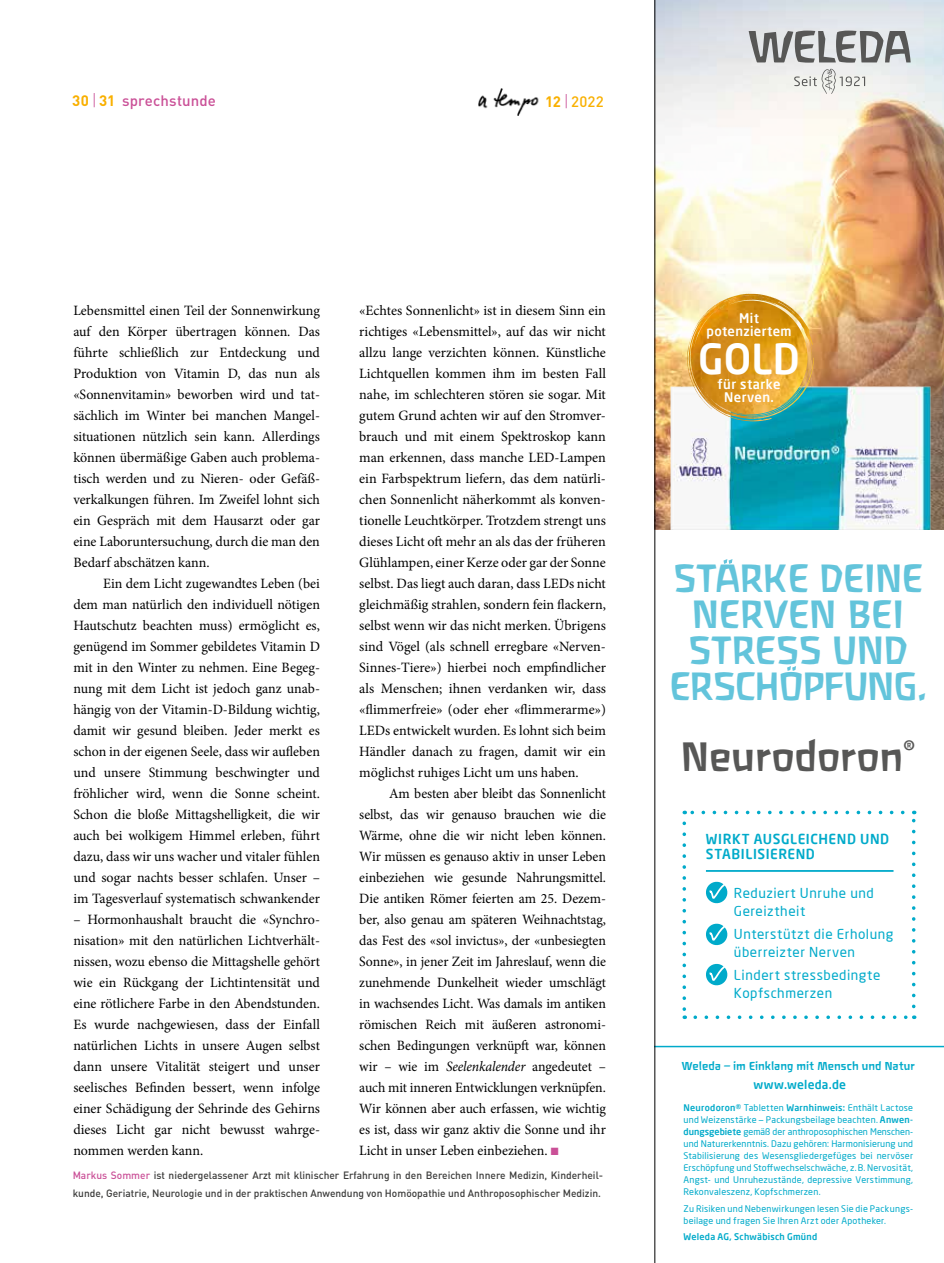
<style>
.page{position:relative;width:944px;height:1263px;background:#fff}
.page>*{position:absolute;margin:0;border:0;box-sizing:border-box;transform-origin:0 0}
.t1{font:700 40.5px "Neo Sans Weleda";color:#fff}
.t2{font:37.5px "New Weleda Pro";color:#575756}
.t3{font:36px/36px "New Weleda Pro";letter-spacing:-.005em;color:#63c4db;text-align:center}
.t4{font:500 15px "DIN";letter-spacing:.01em;color:#ca5097}
.t5{font:500 15px "DIN";color:#f9b000}
.t6{font:14.25px/21px "Minion Pro";color:#000;text-align:justify}
.t7{font:500 13.5px/18px "Neo Sans Weleda";letter-spacing:.04em;color:#00aaca}
.t8{font:700 13.5px/15px "Neo Sans Weleda";letter-spacing:.04em;color:#00aaca}
.t9{font:700 13.05px/13px "Neo Sans Weleda";letter-spacing:.025em;color:#fff;text-align:center}
.t10{font:700 12px "Neo Sans Weleda";letter-spacing:.02em;color:#00aaca}
.t11{font:500 10.5px/18px "DIN";color:#3c3c3b}
.t12{font:10.5px "New Weleda Pro";color:#00aaca}
.t13{font:500 9px/12px "Neo Sans Weleda";letter-spacing:.025em;color:#00aaca;text-align:justify}
.t14{font:700 9px "Neo Sans Weleda";letter-spacing:.025em;color:#00aaca}
.s1{font-weight:700;color:#f9b000}
.s2{font-weight:300;font-size:16.5px}
.s3{font-weight:700}
.s4{font-weight:300;font-size:16.5px;color:#ca5097}
.s5{font-style:italic}
.s6{color:#ca5097}
</style>
<div class="page">
<img style="left:655px;top:6px;width:289px;height:268px">
<svg style="left:695px;top:1015px;width:213px;height:4px"></svg>
<svg style="left:682px;top:823px;width:4px;height:196px"></svg>
<svg style="left:912px;top:811px;width:3px;height:195px"></svg>
<svg style="left:684px;top:811px;width:219px;height:3px"></svg>
<hr style="left:706px;top:870px;width:187px;height:2px;background:#00aaca">
<hr style="left:655px;top:1046px;width:289px;height:1px;background:#00aaca">
<svg style="left:706px;top:881px;width:22px;height:23px"></svg>
<svg style="left:706px;top:923px;width:22px;height:23px"></svg>
<svg style="left:706px;top:963px;width:22px;height:23px"></svg>
<img style="left:655px;top:274px;width:289px;height:256px">
<img style="left:687px;top:294px;width:61px;height:59px">
<svg style="left:723px;top:559px;width:9px;height:5px"></svg>
<svg style="left:787px;top:666px;width:9px;height:5px"></svg>
<svg style="left:794px;top:69px;width:71px;height:25px"></svg>
<svg style="left:749px;top:31px;width:162px;height:32px;background:#a0a2a3"></svg>
<img style="left:478px;top:88px;width:61px;height:28px">
<hr style="left:654px;top:0;width:1px;height:1263px;background:#000">
<p class="t4" style="left:72px;top:91px;width:145px"><span class="s1">30</span> <span class="s2">|</span> <span class="s1">31</span> sprechstunde</p>
<p class="t5" style="left:545px;top:92px;width:60px"><span class="s3">12</span> <span class="s4">|</span> 2022</p>
<p class="t6" style="left:73px;top:300px;width:248px">Lebensmittel einen Teil der Sonnenwirkung auf den Körper übertragen können. Das führte schließlich zur Entdeckung und Produktion von Vitamin D, das nun als «Sonnenvitamin» beworben wird und tat&shy;sächlich im Winter bei manchen Mangel&shy;situationen nützlich sein kann. Allerdings können übermäßige Gaben auch problema&shy;tisch werden und zu Nieren- oder Gefäß&shy;verkalkungen führen. Im Zweifel lohnt sich ein Gespräch mit dem Hausarzt oder gar eine Laboruntersuchung, durch die man den Bedarf abschätzen kann.</p>
<p class="t6" style="left:73px;top:573px;width:248px;text-indent:30px">Ein dem Licht zugewandtes Leben (bei dem man natürlich den individuell nötigen Hautschutz beachten muss) ermöglicht es, genügend im Sommer gebildetes Vitamin D mit in den Winter zu nehmen. Eine Begeg&shy;nung mit dem Licht ist jedoch ganz unab&shy;hängig von der Vitamin-D-Bildung wichtig, damit wir gesund bleiben. Jeder merkt es schon in der eigenen Seele, dass wir aufleben und unsere Stimmung beschwingter und fröhlicher wird, wenn die Sonne scheint.<br>Schon die bloße Mittagshelligkeit, die wir auch bei wolkigem Himmel erleben, führt dazu, dass wir uns wacher und vitaler fühlen und sogar nachts besser schlafen. Unser – im Tagesverlauf systematisch schwankender</p>
<p class="t6" style="left:73px;top:909px;width:248px">– Hormonhaushalt braucht die «Synchro&shy;nisation» mit den natürlichen Lichtverhält&shy;nissen, wozu ebenso die Mittagshelle gehört wie ein Rückgang der Lichtintensität und eine rötlichere Farbe in den Abendstunden.<br>Es wurde nachgewiesen, dass der Einfall natürlichen Lichts in unsere Augen selbst dann unsere Vitalität steigert und unser seelisches Befinden bessert, wenn infolge einer Schädigung der Sehrinde des Gehirns dieses Licht gar nicht bewusst wahrge&shy;nommen werden kann.</p>
<p class="t6" style="left:359px;top:300px;width:248px">«Echtes Sonnenlicht» ist in diesem Sinn ein richtiges «Lebensmittel», auf das wir nicht allzu lange verzichten können. Künstliche Lichtquellen kommen ihm im besten Fall nahe, im schlechteren stören sie sogar. Mit gutem Grund achten wir auf den Stromver&shy;brauch und mit einem Spektroskop kann man erkennen, dass manche LED-Lampen ein Farbspektrum liefern, das dem natürli&shy;chen Sonnenlicht näherkommt als konven&shy;tionelle Leuchtkörper. Trotzdem strengt uns dieses Licht oft mehr an als das der früheren Glühlampen, einer Kerze oder gar der Sonne selbst. Das liegt auch daran, dass LEDs nicht gleichmäßig strahlen, sondern fein flackern, selbst wenn wir das nicht merken. Übrigens sind Vögel (als schnell erregbare «Nerven-Sinnes-Tiere») hierbei noch empfindlicher als Menschen; ihnen verdanken wir, dass «flimmerfreie» (oder eher «flimmerarme»)<br>LEDs entwickelt wurden. Es lohnt sich beim Händler danach zu fragen, damit wir ein möglichst ruhiges Licht um uns haben.</p>
<p class="t6" style="left:359px;top:783px;width:248px;text-indent:30px">Am besten aber bleibt das Sonnenlicht selbst, das wir genauso brauchen wie die Wärme, ohne die wir nicht leben können.<br>Wir müssen es genauso aktiv in unser Leben einbeziehen wie gesunde Nahrungsmittel.<br>Die antiken Römer feierten am 25. Dezem&shy;ber, also genau am späteren Weihnachtstag, das Fest des «sol invictus», der «unbesiegten Sonne», in jener Zeit im Jahreslauf, wenn die zunehmende Dunkelheit wieder umschlägt in wachsendes Licht. Was damals im antiken römischen Reich mit äußeren astronomi&shy;schen Bedingungen verknüpft war, können wir – wie im <span class="s5">Seelenkalender</span> angedeutet – auch mit inneren Entwicklungen verknüpfen.<br>Wir können aber auch erfassen, wie wichtig es ist, dass wir ganz aktiv die Sonne und ihr Licht in unser Leben einbeziehen. <span class="s6">■</span></p>
<p class="t11" style="left:73px;top:1166px;width:532px"><span class="s6">Markus Sommer</span> ist niedergelassener Arzt mit klinischer Erfahrung in den Bereichen Innere Medizin, Kinderheil&shy;kunde, Geriatrie, Neurologie und in der praktischen Anwendung von Homöopathie und Anthroposophischer Medizin.</p>
<p class="t9" style="left:706px;top:312px;width:87px">Mit potenziertem</p>
<h1 class="t1" style="left:698px;top:333px;width:103px">GOLD</h1>
<p class="t9" style="left:718px;top:378px;width:65px">für starke<br>Nerven.</p>
<h3 class="t3" style="left:670px;top:563px;width:259px">STARKE DEINE<br>NERVEN BEI<br>STRESS UND<br>ERSCHOPFUNG.</h3>
<h2 class="t2" style="left:681px;top:740px;width:236px">Neurodoron<sup>®</sup></h2>
<p class="t8" style="left:706px;top:831px;width:185px">WIRKT AUSGLEICHEND UND<br>STABILISIEREND</p>
<p class="t7" style="left:734px;top:883px;width:141px">Reduziert Unruhe und<br>Gereiztheit</p>
<p class="t7" style="left:734px;top:924px;width:161px">Unterstützt die Erholung überreizter Nerven</p>
<p class="t7" style="left:734px;top:965px;width:148px">Lindert stressbedingte<br>Kopfschmerzen</p>
<p class="t12" style="left:682px;top:1061px;width:235px">Weleda – im Einklang mit Mensch und Natur</p>
<p class="t10" style="left:754px;top:1077px;width:94px">www.weleda.de</p>
<p class="t13" style="left:683px;top:1102px;width:231px"><span class="s3">Neurodoron®</span> Tabletten <span class="s3">Warnhinweis:</span> Enthält Lactose und Weizenstärke ― Packungsbeilage beachten. <span class="s3">Anwen&shy;dungsgebiete</span> gemäß der anthroposophischen Menschen&shy;und Naturerkenntnis. Dazu gehören: Harmonisierung und Stabilisierung des Wesensgliedergefüges bei nervöser Erschöpfung und Stoffwechselschwäche, z.B. Nervosität, Angst- und Unruhezustände, depressive Verstimmung, Rekonvaleszenz, Kopfschmerzen.</p>
<p class="t13" style="left:683px;top:1202px;width:231px">Zu Risiken und Nebenwirkungen lesen Sie die Packungs&shy;beilage und fragen Sie Ihren Arzt oder Apotheker.</p>
<p class="t14" style="left:683px;top:1231px;width:135px">Weleda AG, Schwäbisch Gmünd</p>
</div>
